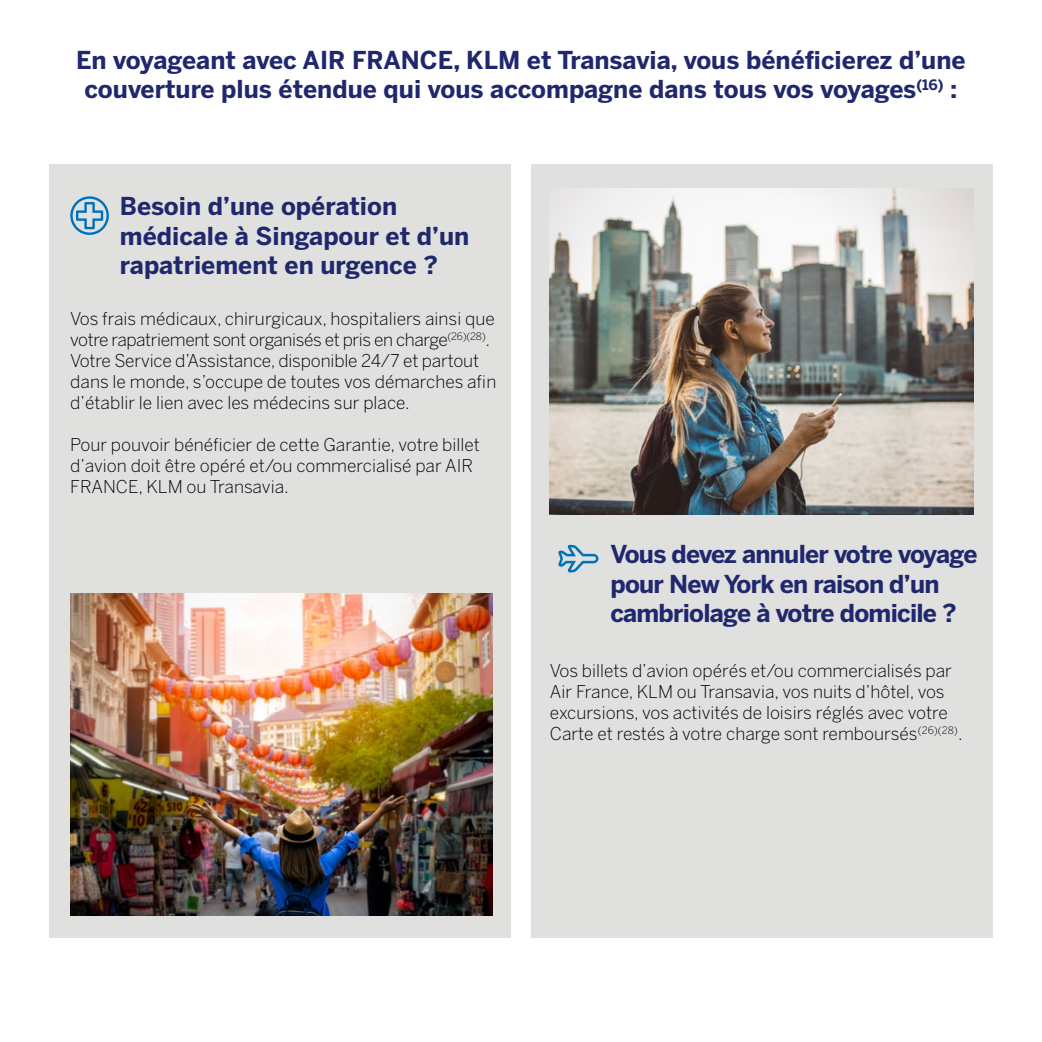
<style>
.page{position:relative;width:1042px;height:1042px;background:#fff}
.page>*{position:absolute;margin:0;border:0;box-sizing:border-box;transform-origin:0 0}
.t1{font:700 24.5px/29.4px "Benton Sans";letter-spacing:-.005em;color:#20286d}
.t2{font:700 24.5px/29.4px "Benton Sans";letter-spacing:-.03em;color:#20286d}
.t3{font:300 17.5px/21px "Benton Sans";color:#000}
</style>
<div class="page">
<div style="left:50px;top:164px;width:461px;height:774px;background:#e0e0df"></div>
<img style="left:70px;top:593px;width:422px;height:323px">
<div style="left:531px;top:164px;width:461px;height:774px;background:#e0e0df"></div>
<img style="left:550px;top:189px;width:423px;height:325px">
<svg style="left:558px;top:545px;width:40px;height:27px"></svg>
<svg style="left:70px;top:196px;width:39px;height:39px"></svg>
<p class="t1" style="left:76px;top:45px;width:891px;text-align:center">En voyageant avec AIR FRANCE, KLM et Transavia, vous bénéficierez d’une couverture plus étendue qui vous accompagne dans tous vos voyages<sup>(16)</sup> :</p>
<p class="t1" style="left:120px;top:191px;width:351px">Besoin d’une opération médicale à Singapour et d’un rapatriement en urgence ?</p>
<p class="t3" style="left:70px;top:307px;width:427px">Vos frais médicaux, chirurgicaux, hospitaliers ainsi que votre rapatriement sont organisés et pris en charge<sup>(26)(28)</sup>.<br>Votre Service d’Assistance, disponible 24/7 et partout dans le monde, s’occupe de toutes vos démarches afin d’établir le lien avec les médecins sur place.</p>
<p class="t3" style="left:70px;top:433px;width:411px">Pour pouvoir bénéficier de cette Garantie, votre billet d’avion doit être opéré et/ou commercialisé par AIR<br>FRANCE, KLM ou Transavia.</p>
<p class="t2" style="left:610px;top:539px;width:368px">Vous devez annuler votre voyage pour New York en raison d’un cambriolage à votre domicile ?</p>
<p class="t3" style="left:550px;top:660px;width:414px">Vos billets d’avion opérés et/ou commercialisés par Air France, KLM ou Transavia, vos nuits d’hôtel, vos excursions, vos activités de loisirs réglés avec votre Carte et restés à votre charge sont remboursés<sup>(26)(28)</sup>.</p>
</div>
